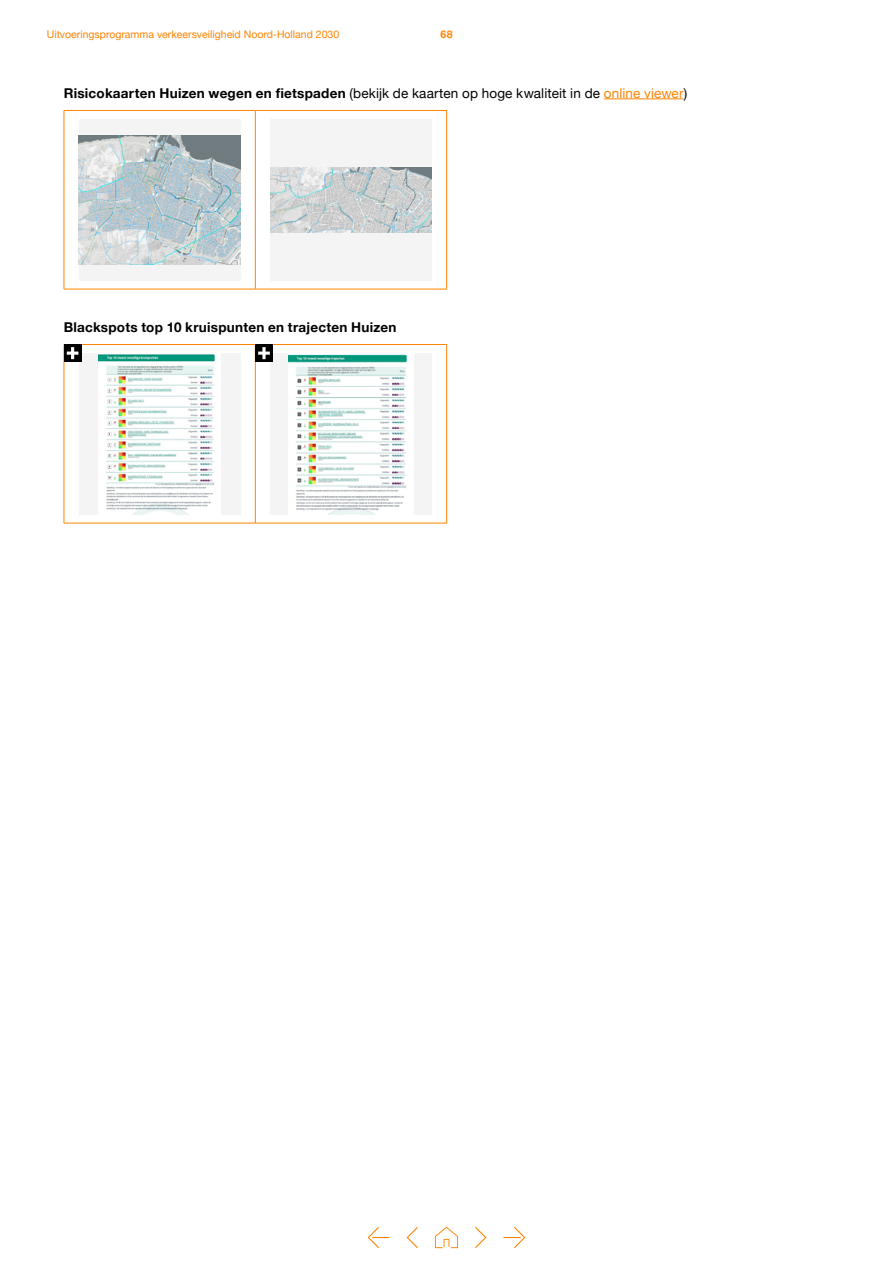
<style>
.page{position:relative;width:893px;height:1263px;background:#fff}
.page>*{position:absolute;margin:0;border:0;box-sizing:border-box;transform-origin:0 0}
.t1{font:700 13.5px "Helvetica Neue";letter-spacing:.015em;color:#000}
.t2{font:10.5px "Helvetica Neue";color:#ff8300}
.t3{font:700 10.5px "Helvetica Neue";color:#ff8300}
.s1{font-weight:400}
.s2{font-weight:400;color:#ff8300}
</style>
<div class="page">
<hr style="left:604px;top:99px;width:80px;height:1px;background:#ff8300">
<hr style="left:64px;top:111px;width:1px;height:178px;background:#ff8300">
<hr style="left:255px;top:111px;width:1px;height:178px;background:#ff8300">
<hr style="left:64px;top:110px;width:191px;height:1px;background:#ff8300">
<hr style="left:255px;top:110px;width:192px;height:1px;background:#ff8300">
<hr style="left:446px;top:111px;width:1px;height:178px;background:#ff8300">
<hr style="left:64px;top:289px;width:191px;height:1px;background:#ff8300">
<hr style="left:255px;top:289px;width:192px;height:1px;background:#ff8300">
<div style="left:79px;top:119px;width:161px;height:162px;background:#f4f4f4"></div>
<img style="left:79px;top:135px;width:161px;height:129px">
<div style="left:270px;top:119px;width:162px;height:162px;background:#f4f4f4"></div>
<img style="left:270px;top:167px;width:162px;height:65px">
<hr style="left:64px;top:345px;width:1px;height:178px;background:#ff8300">
<hr style="left:255px;top:345px;width:1px;height:178px;background:#ff8300">
<hr style="left:64px;top:344px;width:191px;height:1px;background:#ff8300">
<hr style="left:255px;top:344px;width:192px;height:1px;background:#ff8300">
<hr style="left:446px;top:345px;width:1px;height:178px;background:#ff8300">
<hr style="left:64px;top:523px;width:191px;height:1px;background:#ff8300">
<hr style="left:255px;top:523px;width:192px;height:1px;background:#ff8300">
<div style="left:79px;top:353px;width:161px;height:162px;background:#f4f4f4"></div>
<img style="left:98px;top:353px;width:123px;height:162px">
<div style="left:270px;top:353px;width:162px;height:162px;background:#f4f4f4"></div>
<img style="left:288px;top:353px;width:126px;height:162px">
<div style="left:64px;top:345px;width:17px;height:17px;background:#000"></div>
<svg style="left:67px;top:347px;width:11px;height:12px"></svg>
<div style="left:255px;top:345px;width:17px;height:17px;background:#000"></div>
<svg style="left:258px;top:347px;width:12px;height:12px"></svg>
<svg style="left:406px;top:1227px;width:12px;height:21px"></svg>
<svg style="left:475px;top:1227px;width:11px;height:21px"></svg>
<svg style="left:368px;top:1227px;width:21px;height:21px"></svg>
<svg style="left:503px;top:1227px;width:22px;height:21px"></svg>
<svg style="left:435px;top:1227px;width:23px;height:21px"></svg>
<p class="t2" style="left:47px;top:26px;width:294px">Uitvoeringsprogramma verkeersveiligheid Noord-Holland 2030</p>
<p class="t3" style="left:440px;top:26px;width:14px">68</p>
<p class="t1" style="left:64px;top:82px;width:625px">Risicokaarten Huizen wegen en fietspaden <span class="s1">(bekijk de kaarten op hoge kwaliteit in de</span> <span class="s2">online viewer</span><span class="s1">)</span></p>
<p class="t1" style="left:64px;top:316px;width:334px">Blackspots top 10 kruispunten en trajecten Huizen</p>
</div>
